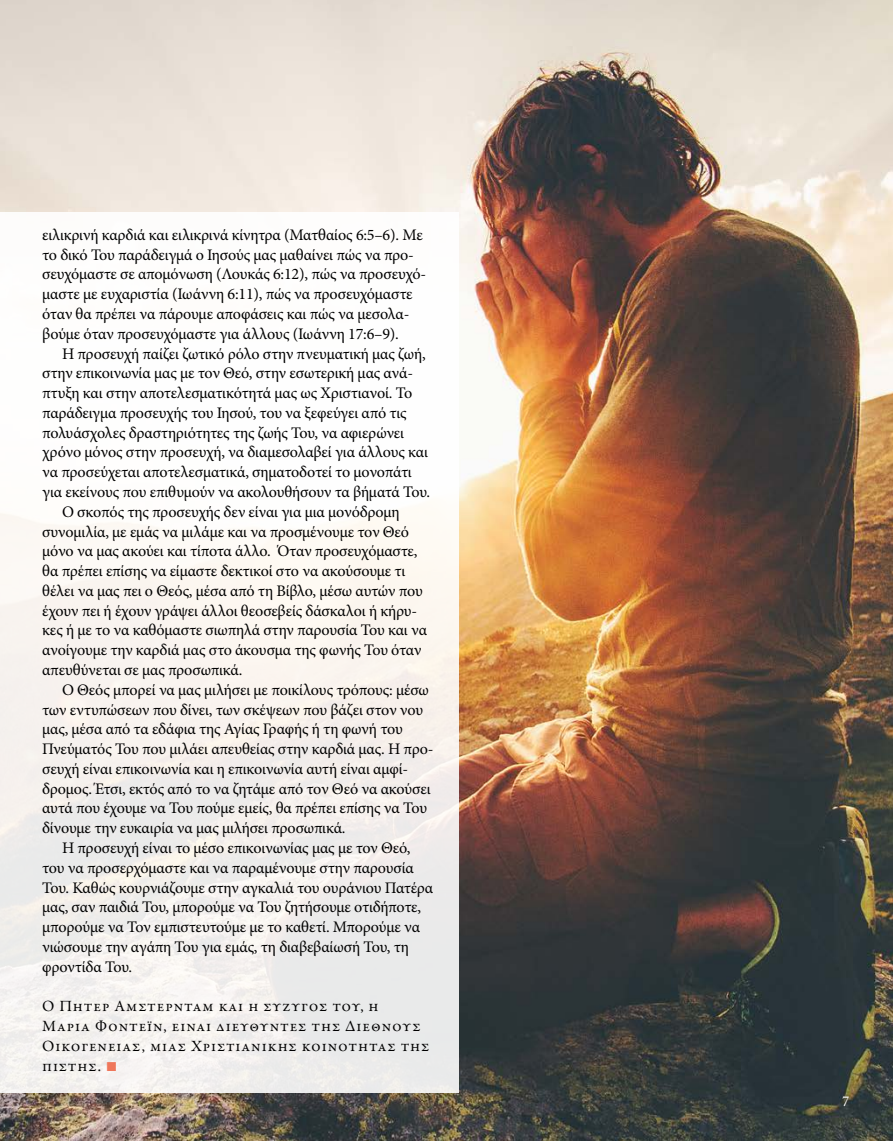
<style>
.page{position:relative;width:893px;height:1141px;background:#fff}
.page>*{position:absolute;margin:0;border:0;box-sizing:border-box;transform-origin:0 0}
.t1{font:16.1px/19.8px "Minion Pro";letter-spacing:-.015em;color:#000}
.t2{font:15.75px/19.8px "Garamond Premr Pro";letter-spacing:.06em;color:#000}
.t3{font:14px "Adobe Caslon Pro";color:#fff}
.s1{font-family:"Arial";font-size:19.25px;color:#ef775b}
</style>
<div class="page">
<img style="left:0;top:0;width:893px;height:1141px">
<div style="left:0;top:213px;width:459px;height:880px;background:linear-gradient(to bottom,#fffffe,#eeebe8)"></div>
<p class="t1" style="left:42px;top:225px;width:386px">ειλικρινή καρδιά και ειλικρινά κίνητρα (Ματθαίος 6:5–6). Με το δικό Του παράδειγμά ο Ιησούς μας μαθαίνει πώς να προ&shy;σευχόμαστε σε απομόνωση (Λουκάς 6:12), πώς να προσευχό&shy;μαστε με ευχαριστία (Ιωάννη 6:11), πώς να προσευχόμαστε όταν θα πρέπει να πάρουμε αποφάσεις και πώς να μεσολα&shy;βούμε όταν προσευχόμαστε για άλλους (Ιωάννη 17:6–9).</p>
<p class="t1" style="left:62px;top:344px;width:365px">Η προσευχή παίζει ζωτικό ρόλο στην πνευματική μας ζωή,</p>
<p class="t1" style="left:42px;top:363px;width:372px">στην επικοινωνία μας με τον Θεό, στην εσωτερική μας ανά-</p>
<p class="t1" style="left:42px;top:383px;width:372px">πτυξη και στην αποτελεσματικότητά μας ως Χριστιανοί. Το</p>
<p class="t1" style="left:42px;top:403px;width:366px">παράδειγμα προσευχής του Ιησού, του να ξεφεύγει από τις</p>
<p class="t1" style="left:42px;top:423px;width:363px">πολυάσχολες δραστηριότητες της ζωής Του, να αφιερώνει</p>
<p class="t1" style="left:42px;top:442px;width:387px">χρόνο μόνος στην προσευχή, να διαμεσολαβεί για άλλους και</p>
<p class="t1" style="left:42px;top:462px;width:371px">να προσεύχεται αποτελεσματικά, σηματοδοτεί το μονοπάτι</p>
<p class="t1" style="left:42px;top:482px;width:390px">για εκείνους που επιθυμούν να ακολουθήσουν τα βήματά Του.</p>
<p class="t1" style="left:62px;top:502px;width:339px">Ο σκοπός της προσευχής δεν είναι για μια μονόδρομη</p>
<p class="t1" style="left:42px;top:522px;width:368px">συνομιλία, με εμάς να μιλάμε και να προσμένουμε τον Θεό</p>
<p class="t1" style="left:42px;top:541px;width:377px">μόνο να μας ακούει και τίποτα άλλο. Όταν προσευχόμαστε,</p>
<p class="t1" style="left:42px;top:561px;width:365px">θα πρέπει επίσης να είμαστε δεκτικοί στο να ακούσουμε τι</p>
<p class="t1" style="left:42px;top:581px;width:382px">θέλει να μας πει ο Θεός, μέσα από τη Βίβλο, μέσω αυτών που</p>
<p class="t1" style="left:42px;top:601px;width:377px">έχουν πει ή έχουν γράψει άλλοι θεοσεβείς δάσκαλοι ή κήρυ-</p>
<p class="t1" style="left:42px;top:620px;width:386px">κες ή με το να καθόμαστε σιωπηλά στην παρουσία Του και να</p>
<p class="t1" style="left:42px;top:640px;width:381px">ανοίγουμε την καρδιά μας στο άκουσμα της φωνής Του όταν</p>
<p class="t1" style="left:42px;top:660px;width:202px">απευθύνεται σε μας προσωπικά.</p>
<p class="t1" style="left:62px;top:680px;width:368px">Ο Θεός μπορεί να μας μιλήσει με ποικίλους τρόπους: μέσω</p>
<p class="t1" style="left:42px;top:700px;width:383px">των εντυπώσεων που δίνει, των σκέψεων που βάζει στον νου</p>
<p class="t1" style="left:42px;top:719px;width:362px">μας, μέσα από τα εδάφια της Αγίας Γραφής ή τη φωνή του</p>
<p class="t1" style="left:42px;top:739px;width:393px">Πνεύματός Του που μιλάει απευθείας στην καρδιά μας. Η προ-</p>
<p class="t1" style="left:42px;top:759px;width:368px">σευχή είναι επικοινωνία και η επικοινωνία αυτή είναι αμφί-</p>
<p class="t1" style="left:42px;top:779px;width:390px">δρομος. Έτσι, εκτός από το να ζητάμε από τον Θεό να ακούσει</p>
<p class="t1" style="left:42px;top:798px;width:386px">αυτά που έχουμε να Του πούμε εμείς, θα πρέπει επίσης να Του</p>
<p class="t1" style="left:42px;top:818px;width:305px">δίνουμε την ευκαιρία να μας μιλήσει προσωπικά.</p>
<p class="t1" style="left:62px;top:838px;width:350px">Η προσευχή είναι το μέσο επικοινωνίας μας με τον Θεό,</p>
<p class="t1" style="left:42px;top:858px;width:373px">του να προσερχόμαστε και να παραμένουμε στην παρουσία</p>
<p class="t1" style="left:42px;top:878px;width:393px">Του. Καθώς κουρνιάζουμε στην αγκαλιά του ουράνιου Πατέρα</p>
<p class="t1" style="left:42px;top:897px;width:381px">μας, σαν παιδιά Του, μπορούμε να Του ζητήσουμε οτιδήποτε,</p>
<p class="t1" style="left:42px;top:917px;width:380px">μπορούμε να Τον εμπιστευτούμε με το καθετί. Μπορούμε να</p>
<p class="t1" style="left:42px;top:937px;width:368px">νιώσουμε την αγάπη Του για εμάς, τη διαβεβαίωσή Του, τη</p>
<p class="t1" style="left:42px;top:957px;width:91px">φροντίδα Του.</p>
<p class="t2" style="left:42px;top:997px;width:389px">Ο Πήτερ Άμστερνταμ και η σύζυγός του, η Μαρία Φοντέιν, είναι διευθύντες της Διεθνούς Οικογένειας, μιας Χριστιανικής κοινότητας της πίστης. <span class="s1">■</span></p>
<p class="t3" style="left:842px;top:1093px;width:8px">7</p>
</div>
